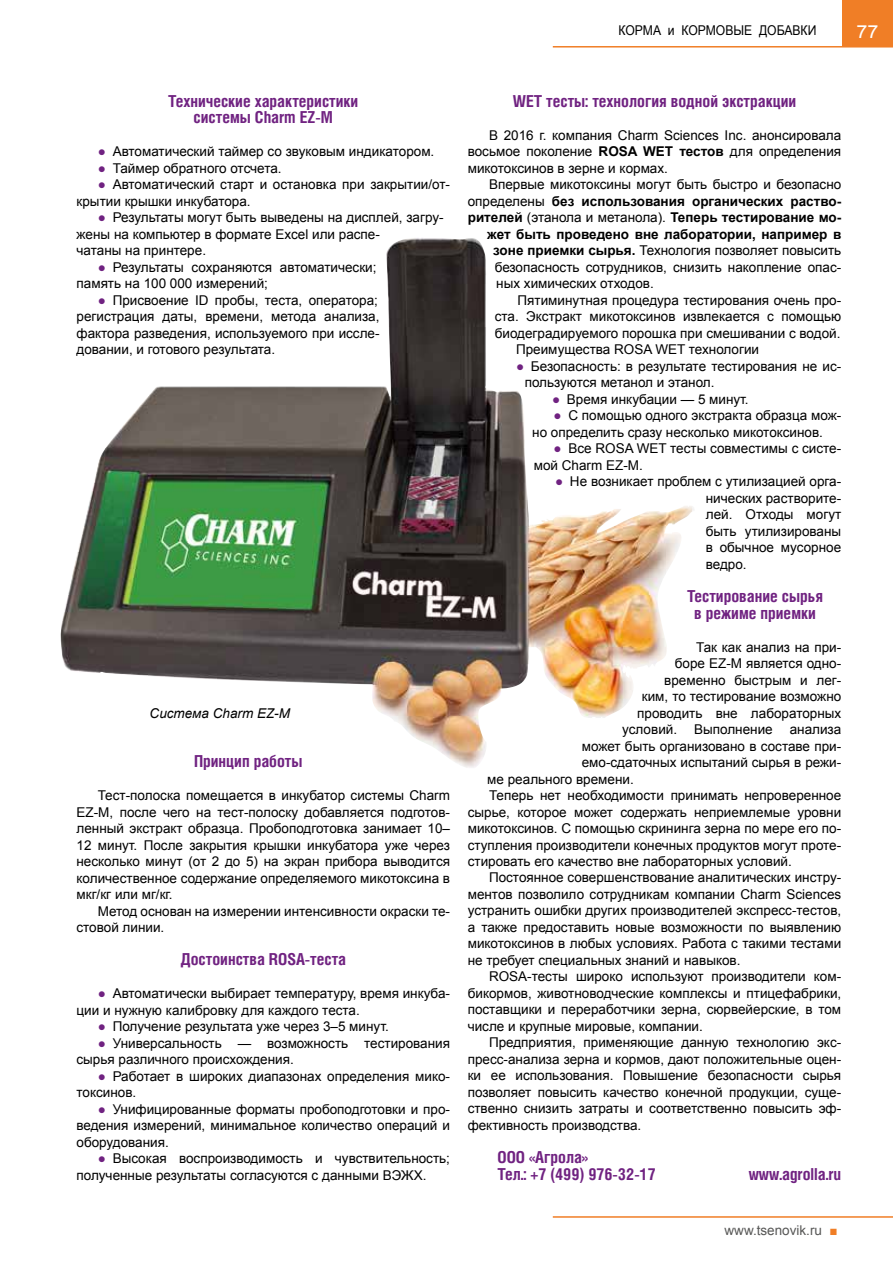
<style>
.page{position:relative;width:893px;height:1263px;background:#fff}
.page>*{position:absolute;margin:0;border:0;box-sizing:border-box;transform-origin:0 0}
.t1{font:18px "Arial";color:#fff;scale:1.1 1}
.t2{font:700 16.5px/16.5px "Helios Cond";color:#702281;text-align:center}
.t3{font:13.5px/16.5px "Arial";color:#000}
.t4{font:700 13.5px "Arial";color:#000}
.t5{font:13.5px "Arial";color:#000;scale:.9 1}
.t6{font:13.5px "Arial";color:#575756}
.t7{font:italic 13.5px "Arial";color:#000}
.s1{color:#702281}
.s2{font-weight:700}
.s3{font-weight:400}
.s4{color:#f07e26}
</style>
<div class="page">
<div style="left:842px;top:0;width:51px;height:47px;background:#f07e26"></div>
<hr style="left:553px;top:46px;width:340px;height:2px;background:#f07e26">
<hr style="left:553px;top:1216px;width:340px;height:2px;background:#f07e26">
<img style="left:60px;top:238px;width:634px;height:530px">
<p class="t5" style="left:618px;top:22px;width:221px">КОРМА и КОРМОВЫЕ ДОБАВКИ</p>
<h1 class="t1" style="left:856px;top:20px;width:22px">77</h1>
<p class="t2" style="left:168px;top:92px;width:192px">Технические характеристики системы Charm EZ-M</p>
<p class="t3" style="left:98px;top:144px;width:338px"><span class="s1">●</span> Автоматический таймер со звуковым индикатором.</p>
<p class="t3" style="left:98px;top:160px;width:185px"><span class="s1">●</span> Таймер обратного отсчета.</p>
<p class="t3" style="left:77px;top:177px;width:375px;text-indent:21px"><span class="s1">●</span> Автоматический старт и остановка при закрытии/от&shy;крытии крышки инкубатора.</p>
<p class="t3" style="left:77px;top:210px;width:369px;text-indent:21px"><span class="s1">●</span> Результаты могут быть выведены на дисплей, загру&shy;жены на компьютер в формате Exсel или распе-<br>чатаны на принтере.</p>
<p class="t3" style="left:77px;top:259px;width:302px;text-indent:21px"><span class="s1">●</span> Результаты сохраняются автоматически; память на 100 000 измерений;</p>
<p class="t3" style="left:77px;top:292px;width:305px;text-align:justify;text-indent:21px"><span class="s1">●</span> Присвоение ID пробы, теста, оператора; регистрация даты, времени, метода анализа, фактора разведения, используемого при иссле&shy;довании, и готового результата.</p>
<p class="t7" style="left:150px;top:704px;width:142px">Система Charm EZ-M</p>
<p class="t2" style="left:194px;top:752px;width:110px">Принцип работы</p>
<p class="t3" style="left:77px;top:787px;width:375px;text-align:justify;text-indent:21px">Тест-полоска помещается в инкубатор системы Charm EZ-M, после чего на тест-полоску добавляется подготов&shy;ленный экстракт образца. Пробоподготовка занимает 10– 12 минут. После закрытия крышки инкубатора уже через несколько минут (от 2 до 5) на экран прибора выводится количественное содержание определяемого микотоксина в мкг/кг или мг/кг.</p>
<p class="t3" style="left:77px;top:903px;width:375px;text-indent:21px">Метод основан на измерении интенсивности окраски те&shy;стовой линии.</p>
<p class="t2" style="left:180px;top:950px;width:167px">Достоинства ROSA-теста</p>
<p class="t3" style="left:77px;top:985px;width:375px;text-indent:21px"><span class="s1">●</span> Автоматически выбирает температуру, время инкуба&shy;ции и нужную калибровку для каждого теста.</p>
<p class="t3" style="left:98px;top:1018px;width:292px"><span class="s1">●</span> Получение результата уже через 3–5 минут.</p>
<p class="t3" style="left:77px;top:1035px;width:375px;text-indent:21px"><span class="s1">●</span> Универсальность — возможность тестирования сырья различного происхождения.</p>
<p class="t3" style="left:77px;top:1068px;width:375px;text-indent:21px"><span class="s1">●</span> Работает в широких диапазонах определения мико&shy;токсинов.</p>
<p class="t3" style="left:77px;top:1101px;width:375px;text-align:justify;text-indent:21px"><span class="s1">●</span> Унифицированные форматы пробоподготовки и про&shy;ведения измерений, минимальное количество операций и оборудования.</p>
<p class="t3" style="left:76px;top:1150px;width:375px;text-indent:21px"><span class="s1">●</span> Высокая воспроизводимость и чувствительность; полученные результаты согласуются с данными ВЭЖХ.</p>
<p class="t2" style="left:513px;top:92px;width:285px">WET тесты: технология водной экстракции</p>
<p class="t3" style="left:468px;top:127px;width:375px;text-align:justify;text-indent:21px">В 2016 г. компания Charm Sciences Inc. анонсировала восьмое поколение <span class="s2">ROSA WET тестов</span> для определения микотоксинов в зерне и кормах.</p>
<p class="t3" style="left:489px;top:177px;width:354px">Впервые микотоксины могут быть быстро и безопасно</p>
<p class="t4" style="left:468px;top:192px;width:375px"><span class="s3">определены</span> без использования органических раство-</p>
<p class="t4" style="left:468px;top:209px;width:375px">рителей <span class="s3">(этанола и метанола).</span> Теперь тестирование мо-</p>
<p class="t4" style="left:487px;top:225px;width:356px">жет быть проведено вне лаборатории, например в</p>
<p class="t3" style="left:493px;top:243px;width:350px"><span class="s2">зоне приемки сырья.</span> Технология позволяет повысить</p>
<p class="t3" style="left:495px;top:259px;width:348px">безопасность сотрудников, снизить накопление опас-</p>
<p class="t3" style="left:496px;top:276px;width:159px">ных химических отходов.</p>
<p class="t3" style="left:517px;top:292px;width:325px">Пятиминутная процедура тестирования очень про-</p>
<p class="t3" style="left:495px;top:309px;width:348px">ста. Экстракт микотоксинов извлекается с помощью</p>
<p class="t3" style="left:495px;top:325px;width:347px">биодеградируемого порошка при смешивании с водой.</p>
<p class="t3" style="left:516px;top:342px;width:245px">Преимущества ROSA WET технологии</p>
<p class="t3" style="left:525px;top:358px;width:318px;text-indent:-9px"><span class="s1">●</span> Безопасность: в результате тестирования не ис&shy;пользуются метанол и этанол.</p>
<p class="t3" style="left:552px;top:391px;width:198px"><span class="s1">●</span> Время инкубации — 5 минут.</p>
<p class="t3" style="left:532px;top:408px;width:311px;text-indent:21px"><span class="s1">●</span> С помощью одного экстракта образца мож&shy;но определить сразу несколько микотоксинов.</p>
<p class="t3" style="left:534px;top:441px;width:309px;text-indent:20px"><span class="s1">●</span> Все ROSA WET тесты совместимы с систе&shy;мой Charm EZ-M.</p>
<p class="t3" style="left:706px;top:474px;width:137px;text-align:justify;text-indent:-151px"><span class="s1">●</span> Не возникает проблем с утилизацией орга&shy;нических растворите&shy;лей. Отходы могут быть утилизированы в обычное мусорное ведро.</p>
<p class="t2" style="left:687px;top:587px;width:138px">Тестирование сырья в режиме приемки</p>
<p class="t3" style="left:696px;top:639px;width:147px">Так как анализ на при-</p>
<p class="t3" style="left:675px;top:655px;width:168px">боре EZ-M является одно-</p>
<p class="t3" style="left:664px;top:672px;width:178px">временно быстрым и лег-</p>
<p class="t3" style="left:642px;top:688px;width:201px">ким, то тестирование возможно</p>
<p class="t3" style="left:637px;top:705px;width:205px">проводить вне лабораторных</p>
<p class="t3" style="left:622px;top:721px;width:56px">условий.</p>
<p class="t3" style="left:694px;top:721px;width:80px">Выполнение</p>
<p class="t3" style="left:790px;top:721px;width:53px">анализа</p>
<p class="t3" style="left:582px;top:738px;width:261px">может быть организовано в составе при-</p>
<p class="t3" style="left:582px;top:754px;width:261px">емо-сдаточных испытаний сырья в режи-</p>
<p class="t3" style="left:487px;top:771px;width:148px">ме реального времени.</p>
<p class="t3" style="left:489px;top:787px;width:354px">Теперь нет необходимости принимать непроверенное</p>
<p class="t3" style="left:468px;top:804px;width:375px">сырье, которое может содержать неприемлемые уровни</p>
<p class="t3" style="left:468px;top:820px;width:375px">микотоксинов. С помощью скрининга зерна по мере его по-</p>
<p class="t3" style="left:468px;top:837px;width:375px">ступления производители конечных продуктов могут проте-</p>
<p class="t3" style="left:468px;top:853px;width:326px">стировать его качество вне лабораторных условий.</p>
<p class="t3" style="left:489px;top:870px;width:354px">Постоянное совершенствование аналитических инстру-</p>
<p class="t3" style="left:468px;top:886px;width:375px">ментов позволило сотрудникам компании Charm Sciences</p>
<p class="t3" style="left:468px;top:903px;width:375px">устранить ошибки других производителей экспресс-тестов,</p>
<p class="t3" style="left:468px;top:919px;width:375px">а также предоставить новые возможности по выявлению</p>
<p class="t3" style="left:468px;top:936px;width:375px">микотоксинов в любых условиях. Работа с такими тестами</p>
<p class="t3" style="left:468px;top:952px;width:274px">не требует специальных знаний и навыков.</p>
<p class="t3" style="left:489px;top:969px;width:354px">ROSA-тесты широко используют производители ком-</p>
<p class="t3" style="left:468px;top:985px;width:375px">бикормов, животноводческие комплексы и птицефабрики,</p>
<p class="t3" style="left:468px;top:1002px;width:375px">поставщики и переработчики зерна, сюрвейерские, в том</p>
<p class="t3" style="left:468px;top:1018px;width:237px">числе и крупные мировые, компании.</p>
<p class="t3" style="left:489px;top:1035px;width:354px">Предприятия, применяющие данную технологию экс-</p>
<p class="t3" style="left:468px;top:1051px;width:375px">пресс-анализа зерна и кормов, дают положительные оцен-</p>
<p class="t3" style="left:468px;top:1068px;width:375px">ки ее использования. Повышение безопасности сырья</p>
<p class="t3" style="left:468px;top:1084px;width:375px">позволяет повысить качество конечной продукции, суще-</p>
<p class="t3" style="left:468px;top:1100px;width:375px">ственно снизить затраты и соответственно повысить эф-</p>
<p class="t3" style="left:468px;top:1117px;width:175px">фективность производства.</p>
<p class="t2" style="left:497px;top:1148px;width:160px;text-align:left">ООО «Агрола»<br>Тел.: +7 (499) 976-32-17</p>
<p class="t2" style="left:749px;top:1165px;width:94px">www.agrolla.ru</p>
<p class="t6" style="left:724px;top:1221px;width:115px">www.tsenovik.ru <span class="s4">■</span></p>
</div>
